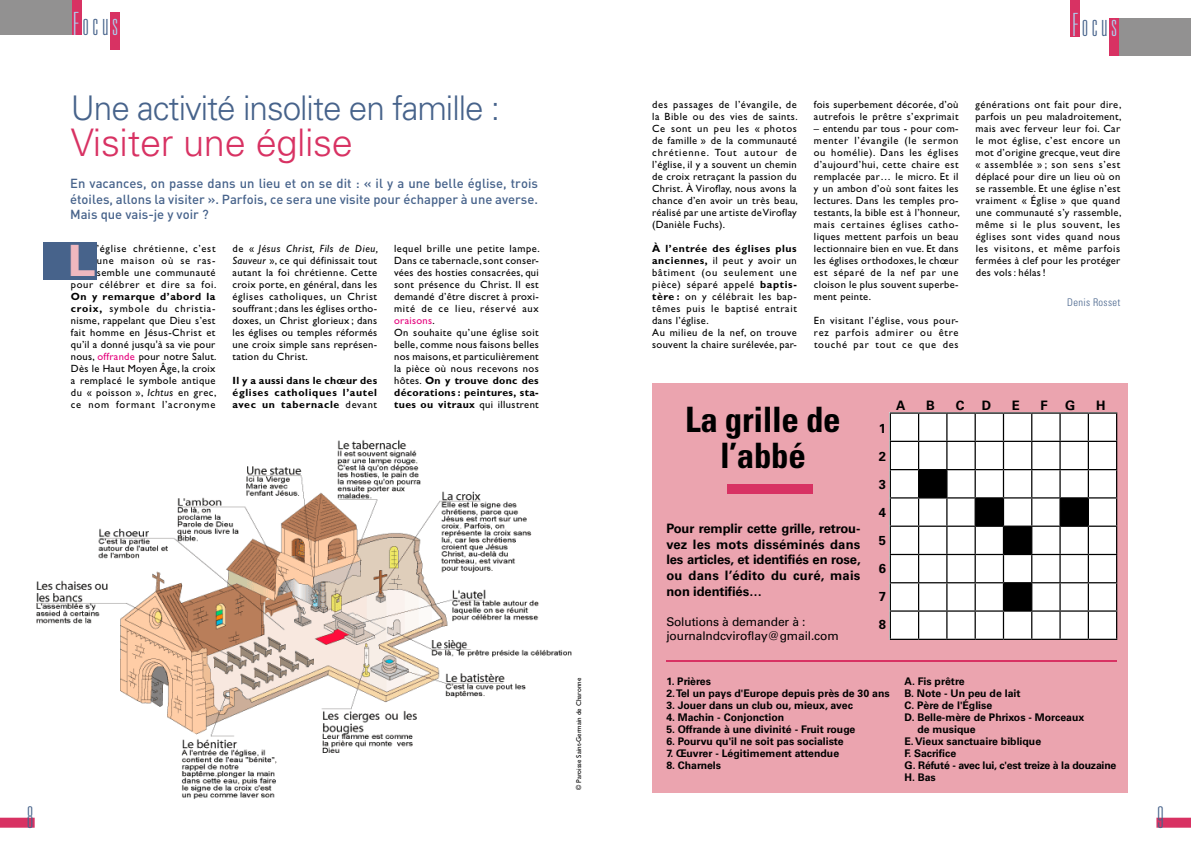
<style>
.page{position:relative;width:1191px;height:842px;background:#fff}
.page>*{position:absolute;margin:0;border:0;box-sizing:border-box;transform-origin:0 0}
.t1{font:700 45.7px "Gill Sans CE";color:#efb8bf}
.t2{font:300 38px "Univers";letter-spacing:-.01em;color:#d83263}
.t3{font:700 condensed 35px/36px "Univers";letter-spacing:-.01em;color:#000;text-align:center}
.t4{font:300 34px "Univers";letter-spacing:-.03em;color:#47638b}
.t5{font:100 ultra-condensed 32px "Univers";letter-spacing:.12em;color:#47638b}
.t6{font:100 ultra-condensed 30px "Univers";color:#47638b}
.t7{font:500 13px/15.6px "DIN";color:#47638b;text-align:justify}
.t8{font:700 13px/28px "Univers";letter-spacing:-.01em;color:#000;text-align:justify}
.t9{font:12px/14.4px "Univers";letter-spacing:-.01em;color:#000}
.t10{font:10.5px/12px "Gill Sans CE";letter-spacing:.04em;color:#000;text-align:justify}
.t11{font:700 10.5px "Univers";color:#000}
.t12{font:10.5px/12px "Gill Sans CE";letter-spacing:.065em;color:#000;text-align:right}
.t13{font:700 10.5px/12px "Gill Sans CE";letter-spacing:.065em;color:#000;text-align:justify}
.t14{font:700 10.5px "Univers";letter-spacing:-.02em;color:#000}
.t15{font:700 10.5px "Gill Sans";letter-spacing:.055em;color:#000}
.t16{font:300 condensed 10.5px "Univers";letter-spacing:.03em;color:#47638b}
.t17{font:7px "Gill Sans CE";color:#000}
.s1{color:#acd4f3}
.s2{font-family:"Gill Sans";font-weight:700}
.s3{color:#e5007c}
.s4{font-style:italic}
.s5{font-weight:400}
.s6{font-weight:700}
</style>
<div class="page">
<div style="left:1156px;top:818px;width:35px;height:10px;background:#d83263"></div>
<div style="left:0;top:0;width:73px;height:35px;background:#929191"></div>
<div style="left:1118px;top:18px;width:73px;height:38px;background:#929191"></div>
<div style="left:0;top:818px;width:35px;height:10px;background:#d83263"></div>
<div style="left:652px;top:383px;width:475px;height:410px;background:#eba4af"></div>
<div style="left:44px;top:242px;width:53px;height:38px;background:#47638b"></div>
<div style="left:110px;top:12px;width:10px;height:38px;background:#d83263"></div>
<div style="left:72px;top:0;width:10px;height:35px;background:#d83263"></div>
<div style="left:1108px;top:18px;width:10px;height:38px;background:#d83263"></div>
<div style="left:1070px;top:0;width:10px;height:37px;background:#d83263"></div>
<div style="left:727px;top:484px;width:85px;height:10px;background:#d83263"></div>
<hr style="left:666px;top:660px;width:451px;height:2px;background:#d83263">
<img style="left:37px;top:440px;width:534px;height:359px">
<hr style="left:889px;top:412px;width:29px;height:2px;background:#000">
<hr style="left:918px;top:412px;width:29px;height:2px;background:#000">
<hr style="left:947px;top:412px;width:28px;height:2px;background:#000">
<hr style="left:975px;top:412px;width:28px;height:2px;background:#000">
<hr style="left:1003px;top:412px;width:28px;height:2px;background:#000">
<hr style="left:1031px;top:412px;width:29px;height:2px;background:#000">
<hr style="left:1060px;top:412px;width:28px;height:2px;background:#000">
<hr style="left:1088px;top:412px;width:29px;height:2px;background:#000">
<svg style="left:889px;top:414px;width:228px;height:226px;background:#e0e0e0"></svg>
<h3 class="t5" style="left:73px;top:7px;width:46px"><span class="s1">F</span>ocu<span class="s1">s</span></h3>
<h3 class="t5" style="left:1072px;top:8px;width:46px"><span class="s1">F</span>ocu<span class="s1">s</span></h3>
<h3 class="t4" style="left:71px;top:88px;width:431px">Une activité insolite en famille :</h3>
<h2 class="t2" style="left:71px;top:120px;width:284px">Visiter une église</h2>
<p class="t7" style="left:70px;top:175px;width:469px">En vacances, on passe dans un lieu et on se dit : « il y a une belle église, trois étoiles, allons la visiter ». Parfois, ce sera une visite pour échapper à une averse.<br>Mais que vais-je y voir ?</p>
<p class="t12" style="left:71px;top:242px;width:147px">’église chrétienne, c’est<br>une maison où se ras&shy;semble une communauté<br>pour célébrer et dire sa foi.</p>
<p class="t15" style="left:71px;top:290px;width:146px">On y remarque d’abord la</p>
<p class="t10" style="left:71px;top:303px;width:147px"><span class="s2">croix,</span> symbole du christia&shy;nisme, rappelant que Dieu s’est fait homme en Jésus-Christ et qu’il a donné jusqu'à sa vie pour nous, <span class="s3">offrande</span> pour notre Salut.<br>Dès le Haut Moyen Âge, la croix a remplacé le symbole antique du « poisson », <span class="s4">Ichtus</span> en grec, ce nom formant l’acronyme</p>
<h1 class="t1" style="left:67px;top:234px;width:30px">L</h1>
<p class="t10" style="left:232px;top:243px;width:147px">de « <span class="s4">Jésus Christ, Fils de Dieu, Sauveur</span> », ce qui définissait tout autant la foi chrétienne. Cette croix porte, en général, dans les églises catholiques, un Christ souffrant ; dans les églises ortho&shy;doxes, un Christ glorieux ; dans les églises ou temples réformés une croix simple sans représen&shy;tation du Christ.</p>
<p class="t13" style="left:232px;top:375px;width:146px">Il y a aussi dans le chœur des églises catholiques l’autel avec un tabernacle <span class="s5">devant</span></p>
<p class="t10" style="left:394px;top:243px;width:147px;text-align:left">lequel brille une petite lampe.<br>Dans ce tabernacle,sont conser&shy;vées des hosties consacrées, qui sont présence du Christ. Il est demandé d’être discret à proxi&shy;mité de ce lieu, réservé aux <span class="s3">oraisons</span>.<br>On souhaite qu’une église soit belle, comme nous faisons belles nos maisons, et particulièrement la pièce où nous recevons nos hôtes. <span class="s6">On y trouve donc des décorations : peintures, sta&shy;tues ou vitraux</span> qui illustrent</p>
<p class="t17" style="left:575px;top:790px;width:113px;rotate:-90deg">© Paroisse Saint-Germain de Charonne</p>
<p class="t10" style="left:652px;top:98px;width:147px">des passages de l’évangile, de la Bible ou des vies de saints.<br>Ce sont un peu les « photos de famille » de la communauté chrétienne. Tout autour de l’église, il y a souvent un chemin de croix retraçant la passion du Christ. À Viroflay, nous avons la chance d’en avoir un très beau, réalisé par une artiste deViroflay (Danièle Fuchs).</p>
<p class="t10" style="left:652px;top:243px;width:146px;text-align:left"><span class="s6">À l’entrée des églises plus anciennes,</span> il peut y avoir un bâtiment (ou seulement une pièce) séparé appelé <span class="s6">baptis&shy;tère :</span> on y célébrait les bap&shy;têmes puis le baptisé entrait dans l’église.<br>Au milieu de la nef, on trouve souvent la chaire surélevée, par-</p>
<p class="t10" style="left:814px;top:99px;width:146px">fois superbement décorée, d’où autrefois le prêtre s’exprimait</p>
<p class="t10" style="left:814px;top:123px;width:147px">– entendu par tous - pour com&shy;menter l’évangile (le sermon ou homélie). Dans les églises d’aujourd’hui, cette chaire est remplacée par… le micro. Et il y un ambon d’où sont faites les lectures. Dans les temples pro&shy;testants, la bible est à l’honneur, mais certaines églises catho&shy;liques mettent parfois un beau lectionnaire bien en vue. Et dans les églises orthodoxes, le chœur est séparé de la nef par une cloison le plus souvent superbe&shy;ment peinte.</p>
<p class="t10" style="left:814px;top:315px;width:146px">En visitant l’église, vous pour&shy;rez parfois admirer ou être touché par tout ce que des</p>
<p class="t10" style="left:975px;top:99px;width:147px">générations ont fait pour dire, parfois un peu maladroitement, mais avec ferveur leur foi. Car le mot église, c’est encore un mot d’origine grecque, veut dire « assemblée » ; son sens s’est déplacé pour dire un lieu où on se rassemble. Et une église n’est vraiment « Église » que quand une communauté s’y rassemble, même si le plus souvent, les églises sont vides quand nous les visitons, et même parfois fermées à clef pour les protéger des vols : hélas!</p>
<p class="t16" style="left:1067px;top:296px;width:55px">Denis Rosset</p>
<h3 class="t3" style="left:685px;top:402px;width:157px">La grille de l’abbé</h3>
<p class="t8" style="left:666px;top:521px;width:196px;line-height:15.6px">Pour remplir cette grille, retrou&shy;vez les mots disséminés dans les articles, et identifiés en rose, ou dans l’édito du curé, mais non identifiés…</p>
<p class="t9" style="left:666px;top:614px;width:174px">Solutions à demander à : journalndcviroflay@gmail.com</p>
<p class="t8" style="left:879px;top:414px;width:9px">1<br>2<br>3<br>4<br>5<br>6<br>7<br>8</p>
<p class="t8" style="left:896px;top:391px;width:11px">A</p>
<p class="t8" style="left:926px;top:391px;width:10px">B</p>
<p class="t8" style="left:955px;top:391px;width:10px">C</p>
<p class="t8" style="left:981px;top:391px;width:11px">D</p>
<p class="t8" style="left:1011px;top:391px;width:9px">E</p>
<p class="t8" style="left:1040px;top:391px;width:9px">F</p>
<p class="t8" style="left:1065px;top:391px;width:12px">G</p>
<p class="t8" style="left:1096px;top:391px;width:11px">H</p>
<p class="t11" style="left:666px;top:675px;width:46px">1. Prières</p>
<p class="t11" style="left:666px;top:687px;width:225px">2. Tel un pays d'Europe depuis près de 30 ans</p>
<p class="t11" style="left:666px;top:699px;width:188px">3. Jouer dans un club ou, mieux, avec</p>
<p class="t11" style="left:666px;top:711px;width:119px">4. Machin - Conjonction</p>
<p class="t11" style="left:666px;top:723px;width:190px">5. Offrande à une divinité - Fruit rouge</p>
<p class="t11" style="left:666px;top:735px;width:179px">6. Pourvu qu'il ne soit pas socialiste</p>
<p class="t11" style="left:666px;top:747px;width:174px">7. Œuvrer - Légitimement attendue</p>
<p class="t11" style="left:666px;top:759px;width:56px">8. Charnels</p>
<p class="t11" style="left:904px;top:675px;width:62px">A. Fis prêtre</p>
<p class="t11" style="left:904px;top:687px;width:118px">B. Note - Un peu de lait</p>
<p class="t11" style="left:904px;top:699px;width:89px">C. Père de l'Église</p>
<p class="t11" style="left:904px;top:711px;width:181px">D. Belle-mère de Phrixos - Morceaux</p>
<p class="t11" style="left:917px;top:723px;width:60px">de musique</p>
<p class="t11" style="left:904px;top:735px;width:138px">E. Vieux sanctuaire biblique</p>
<p class="t11" style="left:904px;top:747px;width:53px">F. Sacrifice</p>
<p class="t14" style="left:904px;top:759px;width:213px">G. Réfuté - avec lui, c'est treize à la douzaine</p>
<p class="t11" style="left:904px;top:771px;width:33px">H. Bas</p>
<h3 class="t6" style="left:27px;top:802px;width:8px">8</h3>
<h3 class="t6" style="left:1157px;top:802px;width:8px">9</h3>
</div>
